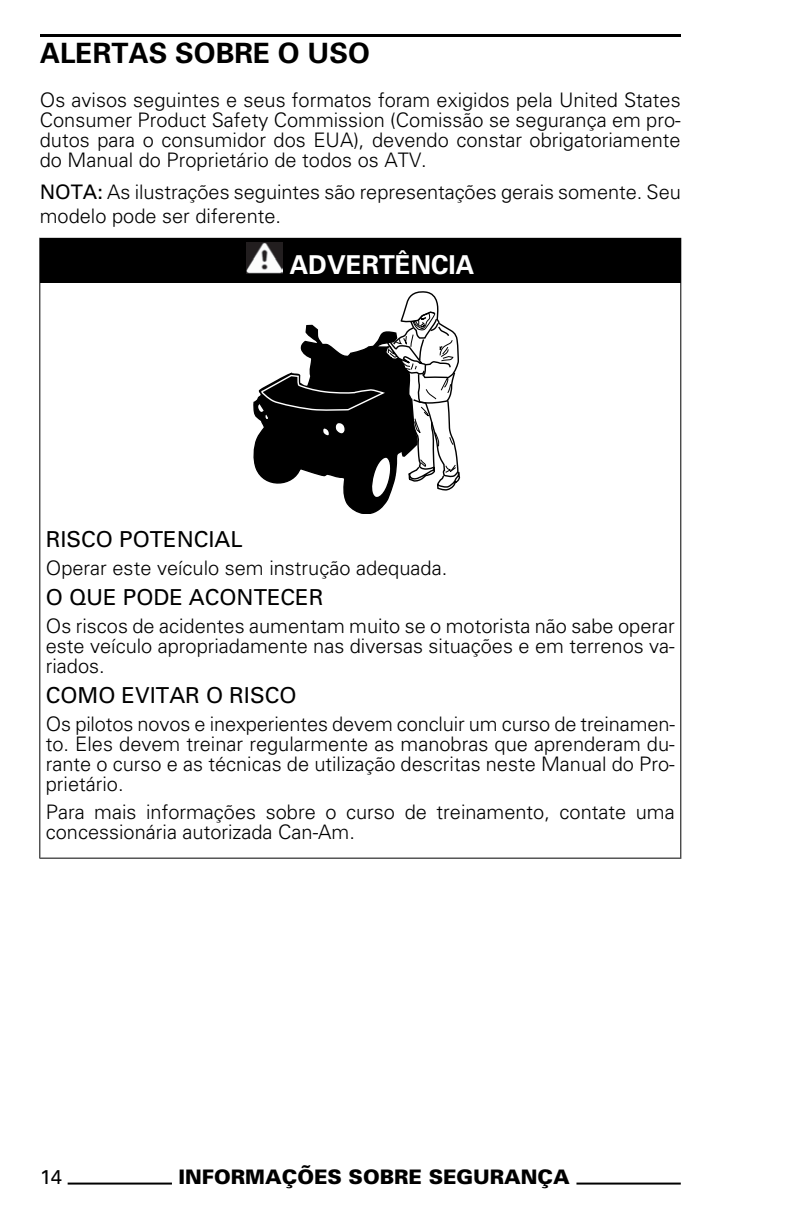
<style>
.page{position:relative;width:791px;height:1222px;background:#fff}
.page>*{position:absolute;margin:0;border:0;box-sizing:border-box;transform-origin:0 0}
.t1{font:700 28px "Univers";color:#000}
.t2{font:700 26px "Univers";color:#fff}
.t3{font:22px "Univers";color:#000}
.t4{font:300 20px/20px "Univers";color:#000;text-align:justify}
.t5{font:900 20px "Univers";color:#000}
.t6{font:20px "Univers";color:#000}
.s1{font-weight:400}
</style>
<div class="page">
<hr style="left:40px;top:34px;width:640px;height:2px;background:#000">
<svg style="left:39px;top:238px;width:642px;height:620px"></svg>
<hr style="left:68px;top:1182px;width:104px;height:2px;background:#000">
<hr style="left:576px;top:1182px;width:104px;height:2px;background:#000">
<h1 class="t1" style="left:40px;top:42px;width:331px">ALERTAS SOBRE O USO</h1>
<p class="t4" style="left:40px;top:92px;width:642px">Os avisos seguintes e seus formatos foram exigidos pela United States Consumer Product Safety Commission (Comissão se segurança em pro&shy;dutos para o consumidor dos EUA), devendo constar obrigatoriamente do Manual do Proprietário de todos os ATV.</p>
<p class="t4" style="left:40px;top:181px;width:642px;line-height:24px"><span class="s1">NOTA:</span> As ilustrações seguintes são representações gerais somente. Seu modelo pode ser diferente.</p>
<h2 class="t2" style="left:289px;top:255px;width:186px">ADVERTÊNCIA</h2>
<p class="t3" style="left:46px;top:531px;width:198px">RISCO POTENCIAL</p>
<p class="t4" style="left:46px;top:560px;width:403px">Operar este veículo sem instrução adequada.</p>
<p class="t3" style="left:46px;top:589px;width:279px">O QUE PODE ACONTECER</p>
<p class="t4" style="left:46px;top:618px;width:630px">Os riscos de acidentes aumentam muito se o motorista não sabe operar este veículo apropriadamente nas diversas situações e em terrenos va&shy;riados.</p>
<p class="t3" style="left:46px;top:687px;width:252px">COMO EVITAR O RISCO</p>
<p class="t4" style="left:46px;top:716px;width:630px">Os pilotos novos e inexperientes devem concluir um curso de treinamen&shy;to. Eles devem treinar regularmente as manobras que aprenderam du&shy;rante o curso e as técnicas de utilização descritas neste Manual do Pro&shy;prietário.</p>
<p class="t4" style="left:46px;top:804px;width:630px">Para mais informações sobre o curso de treinamento, contate uma concessionária autorizada Can-Am.</p>
<p class="t6" style="left:40px;top:1168px;width:24px">14</p>
<p class="t5" style="left:179px;top:1168px;width:393px">INFORMAÇÕES SOBRE SEGURANÇA</p>
</div>
